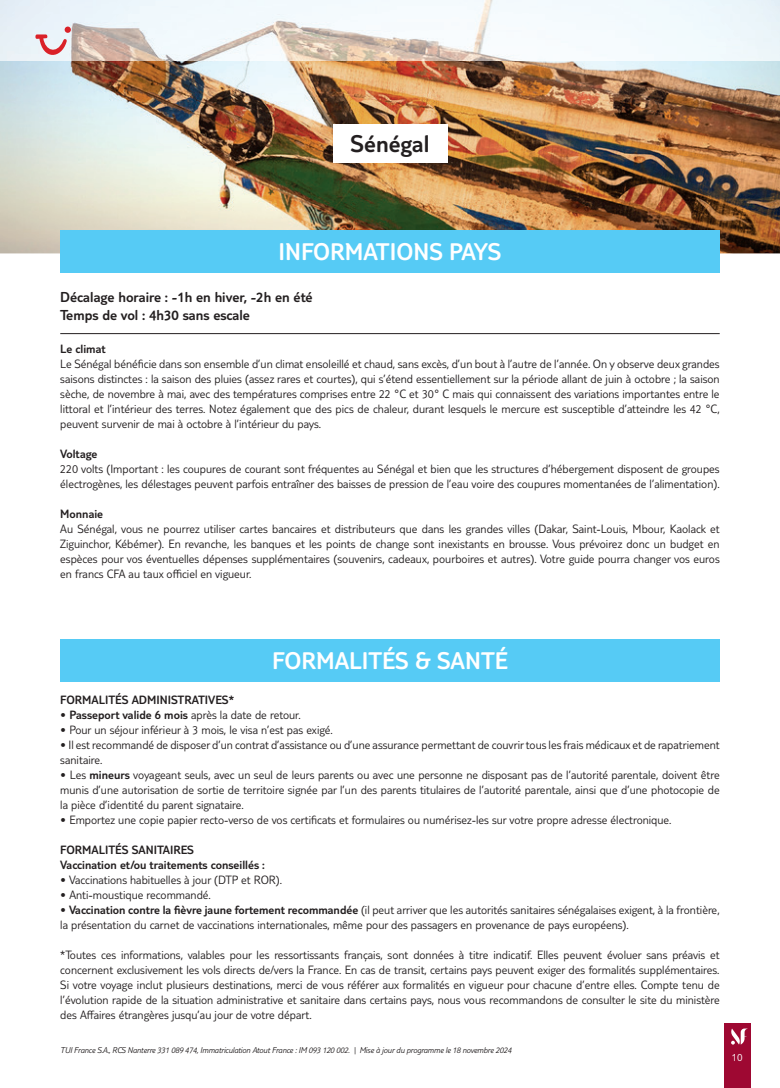
<style>
.page{position:relative;width:780px;height:1088px;background:#fff}
.page>*{position:absolute;margin:0;border:0;box-sizing:border-box;transform-origin:0 0}
.t1{font:300 25px "TUI Type";color:#fff}
.t2{font:300 25px "TUI Type";color:#231f20}
.t3{font:300 15px/18px "TUI Type";color:#231f20}
.t4{font:300 12.5px/15px "TUI Type";color:#231f20;text-align:justify}
.t5{font:300 12.5px/15px "TUI Type";color:#231f20}
.t6{font:300 11.25px "TUI Type";color:#fff}
.t7{font:italic 300 8.75px "TUI Type";letter-spacing:-.02em;color:#231f20}
.s1{font-style:inherit}
</style>
<div class="page">
<div style="left:724px;top:1023px;width:26px;height:65px;background:#9e0832"></div>
<svg style="left:731px;top:1028px;width:17px;height:16px"></svg>
<img style="left:0;top:60px;width:780px;height:193px">
<img style="left:0;top:0;width:780px;height:60px">
<div style="left:333px;top:124px;width:114px;height:39px;background:#fff"></div>
<hr style="left:60px;top:333px;width:659px;height:1px;background:#231f20">
<div style="left:60px;top:230px;width:659px;height:43px;background:#56cbf5"></div>
<div style="left:60px;top:639px;width:659px;height:42px;background:#56cbf5"></div>
<svg style="left:35px;top:27px;width:36px;height:33px"></svg>
<h1 class="t2" style="left:350px;top:129px;width:80px">Sénégal</h1>
<h1 class="t1" style="left:278px;top:237px;width:225px">INFORMATIONS PAYS</h1>
<p class="t3" style="left:60px;top:288px;width:254px">Décalage horaire : -1h en hiver, -2h en été<br>Temps de vol : 4h30 sans escale</p>
<p class="t5" style="left:60px;top:341px;width:47px">Le climat</p>
<p class="t4" style="left:60px;top:356px;width:661px">Le Sénégal bénéficie dans son ensemble d’un climat ensoleillé et chaud, sans excès, d’un bout à l’autre de l’année. On y observe deux grandes saisons distinctes : la saison des pluies (assez rares et courtes), qui s’étend essentiellement sur la période allant de juin à octobre ; la saison sèche, de novembre à mai, avec des températures comprises entre 22 °C et 30° C mais qui connaissent des variations importantes entre le littoral et l’intérieur des terres. Notez également que des pics de chaleur, durant lesquels le mercure est susceptible d’atteindre les 42 °C, peuvent survenir de mai à octobre à l’intérieur du pays.</p>
<p class="t5" style="left:60px;top:446px;width:39px">Voltage</p>
<p class="t4" style="left:60px;top:461px;width:661px">220 volts (Important : les coupures de courant sont fréquentes au Sénégal et bien que les structures d’hébergement disposent de groupes électrogènes, les délestages peuvent parfois entraîner des baisses de pression de l’eau voire des coupures momentanées de l’alimentation).</p>
<p class="t5" style="left:60px;top:506px;width:44px">Monnaie</p>
<p class="t4" style="left:60px;top:521px;width:661px">Au Sénégal, vous ne pourrez utiliser cartes bancaires et distributeurs que dans les grandes villes (Dakar, Saint-Louis, Mbour, Kaolack et Ziguinchor, Kébémer). En revanche, les banques et les points de change sont inexistants en brousse. Vous prévoirez donc un budget en espèces pour vos éventuelles dépenses supplémentaires (souvenirs, cadeaux, pourboires et autres). Votre guide pourra changer vos euros en francs CFA au taux officiel en vigueur.</p>
<h1 class="t1" style="left:272px;top:646px;width:237px">FORMALITÉS &amp; SANTÉ</h1>
<p class="t5" style="left:60px;top:692px;width:175px">FORMALITÉS ADMINISTRATIVES*</p>
<p class="t4" style="left:60px;top:707px;width:242px">• <span class="s1">Passeport valide 6 mois</span> après la date de retour.</p>
<p class="t4" style="left:60px;top:722px;width:274px">• Pour un séjour inférieur à 3 mois, le visa n’est pas exigé.</p>
<p class="t4" style="left:60px;top:737px;width:661px">• Il est recommandé de disposer d’un contrat d’assistance ou d’une assurance permettant de couvrir tous les frais médicaux et de rapatriement sanitaire.</p>
<p class="t4" style="left:60px;top:767px;width:661px">• Les <span class="s1">mineurs</span> voyageant seuls, avec un seul de leurs parents ou avec une personne ne disposant pas de l’autorité parentale, doivent être munis d’une autorisation de sortie de territoire signée par l’un des parents titulaires de l’autorité parentale, ainsi que d’une photocopie de la pièce d’identité du parent signataire.</p>
<p class="t4" style="left:60px;top:812px;width:612px">• Emportez une copie papier recto-verso de vos certificats et formulaires ou numérisez-les sur votre propre adresse électronique.</p>
<p class="t5" style="left:60px;top:842px;width:206px">FORMALITÉS SANITAIRES<br>Vaccination et/ou traitements conseillés :</p>
<p class="t4" style="left:60px;top:872px;width:223px">• Vaccinations habituelles à jour (DTP et ROR).</p>
<p class="t4" style="left:60px;top:887px;width:152px">• Anti-moustique recommandé.</p>
<p class="t4" style="left:60px;top:902px;width:660px">• <span class="s1">Vaccination contre la fièvre jaune fortement recommandée</span> (il peut arriver que les autorités sanitaires sénégalaises exigent, à la frontière, la présentation du carnet de vaccinations internationales, même pour des passagers en provenance de pays européens).</p>
<p class="t4" style="left:60px;top:947px;width:661px">*Toutes ces informations, valables pour les ressortissants français, sont données à titre indicatif. Elles peuvent évoluer sans préavis et concernent exclusivement les vols directs de/vers la France. En cas de transit, certains pays peuvent exiger des formalités supplémentaires.<br>Si votre voyage inclut plusieurs destinations, merci de vous référer aux formalités en vigueur pour chacune d’entre elles. Compte tenu de l’évolution rapide de la situation administrative et sanitaire dans certains pays, nous vous recommandons de consulter le site du ministère des Affaires étrangères jusqu’au jour de votre départ.</p>
<p class="t7" style="left:60px;top:1045px;width:452px">TUI France S.A., RCS Nanterre 331 089 474, Immatriculation Atout France : IM 093 120 002. | Mise à jour du programme le 18 novembre 2024</p>
<p class="t6" style="left:731px;top:1050px;width:12px">10</p>
</div>
